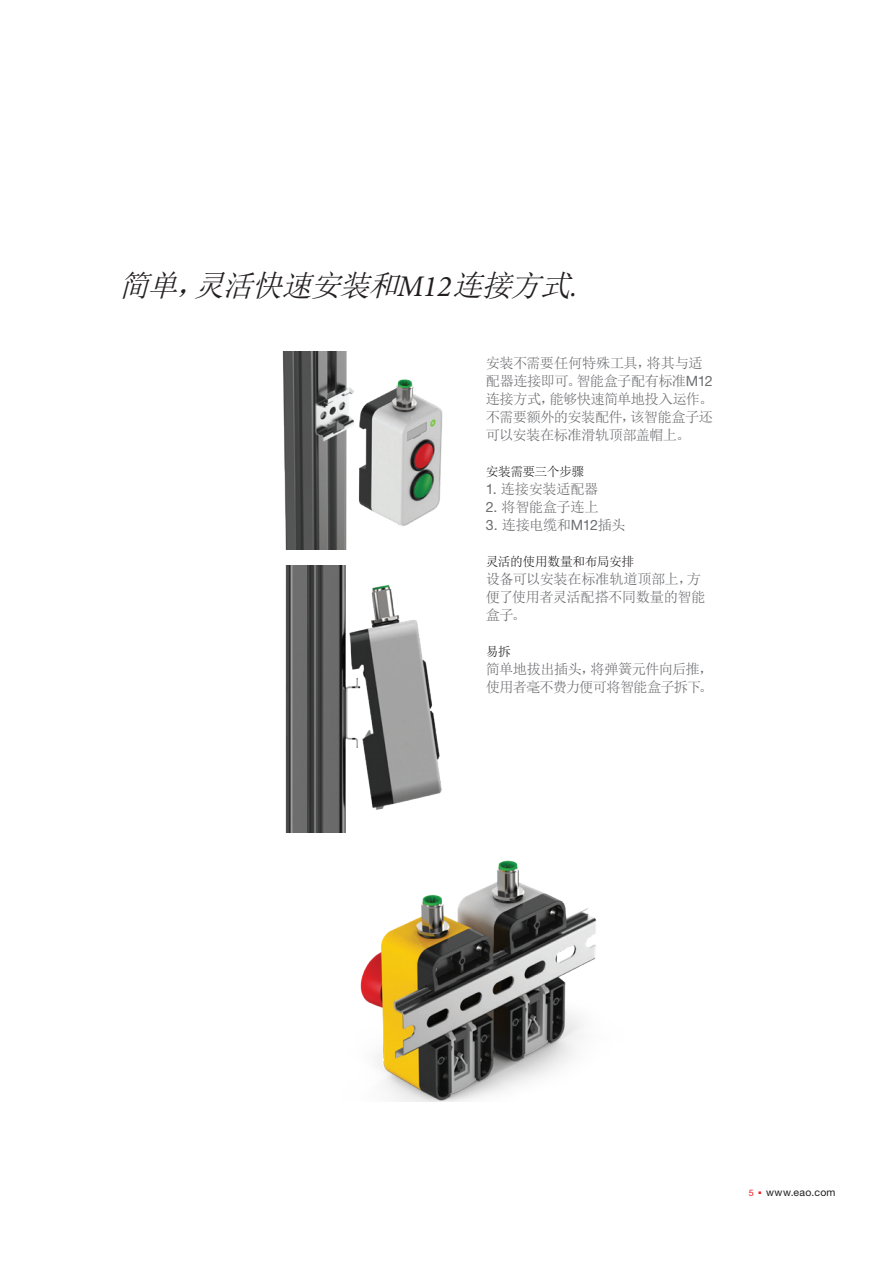
<style>
.page{position:relative;width:893px;height:1263px;background:#fff}
.page>*{position:absolute;margin:0;border:0;box-sizing:border-box;transform-origin:0 0}
.t1{font:italic 30px "Sim Sun";color:#231f20}
.t2{font:14.25px/18px "Sim Sun";letter-spacing:-.04em;color:#6c6d70}
.t3{font:12.75px "Sim Sun";letter-spacing:-.035em;color:#231f20}
.t4{font:10.5px "Helvetica Neue LT Std";letter-spacing:.025em;color:#231f20}
.t5{font:9px "Helvetica Neue LT Std";color:#ee1d23}
.s1{font-family:"Minion Pro"}
.s2{font-family:"Helvetica Neue LT Std"}
</style>
<div class="page">
<img style="left:282px;top:351px;width:161px;height:198px">
<img style="left:360px;top:860px;width:237px;height:241px">
<img style="left:285px;top:565px;width:157px;height:268px">
<h1 class="t1" style="left:119px;top:270px;width:461px">简单，灵活快速安装和<span class="s1">M 1 2</span> 连接方式<span class="s1">.</span></h1>
<p class="t2" style="left:486px;top:354px;width:229px">安装不需要任何特殊工具，将其与适配器连接即可。智能盒子配有标准<span class="s2">M12</span>连接方式，能够快速简单地投入运作。不需要额外的安装配件，该智能盒子还可以安装在标准滑轨顶部盖帽上。</p>
<p class="t3" style="left:486px;top:465px;width:100px">安装需要三个步骤</p>
<p class="t2" style="left:486px;top:480px;width:114px"><span class="s2">1.</span> 连接安装适配器</p>
<p class="t2" style="left:486px;top:498px;width:115px"><span class="s2">2.</span> 将智能盒子连上</p>
<p class="t2" style="left:486px;top:516px;width:141px"><span class="s2">3.</span> 连接电缆和<span class="s2">M12</span>插头</p>
<p class="t3" style="left:486px;top:555px;width:150px">灵活的使用数量和布局安排</p>
<p class="t2" style="left:486px;top:570px;width:221px">设备可以安装在标准轨道顶部上，方便了使用者灵活配搭不同数量的智能盒子。</p>
<p class="t3" style="left:486px;top:645px;width:27px">易拆</p>
<p class="t2" style="left:486px;top:660px;width:229px">简单地拔出插头，将弹簧元件向后推，使用者毫不费力便可将智能盒子拆下。</p>
<p class="t5" style="left:749px;top:1187px;width:7px">5</p>
<p class="t4" style="left:757px;top:1186px;width:80px"><sup>.</sup> www.eao.com</p>
</div>
